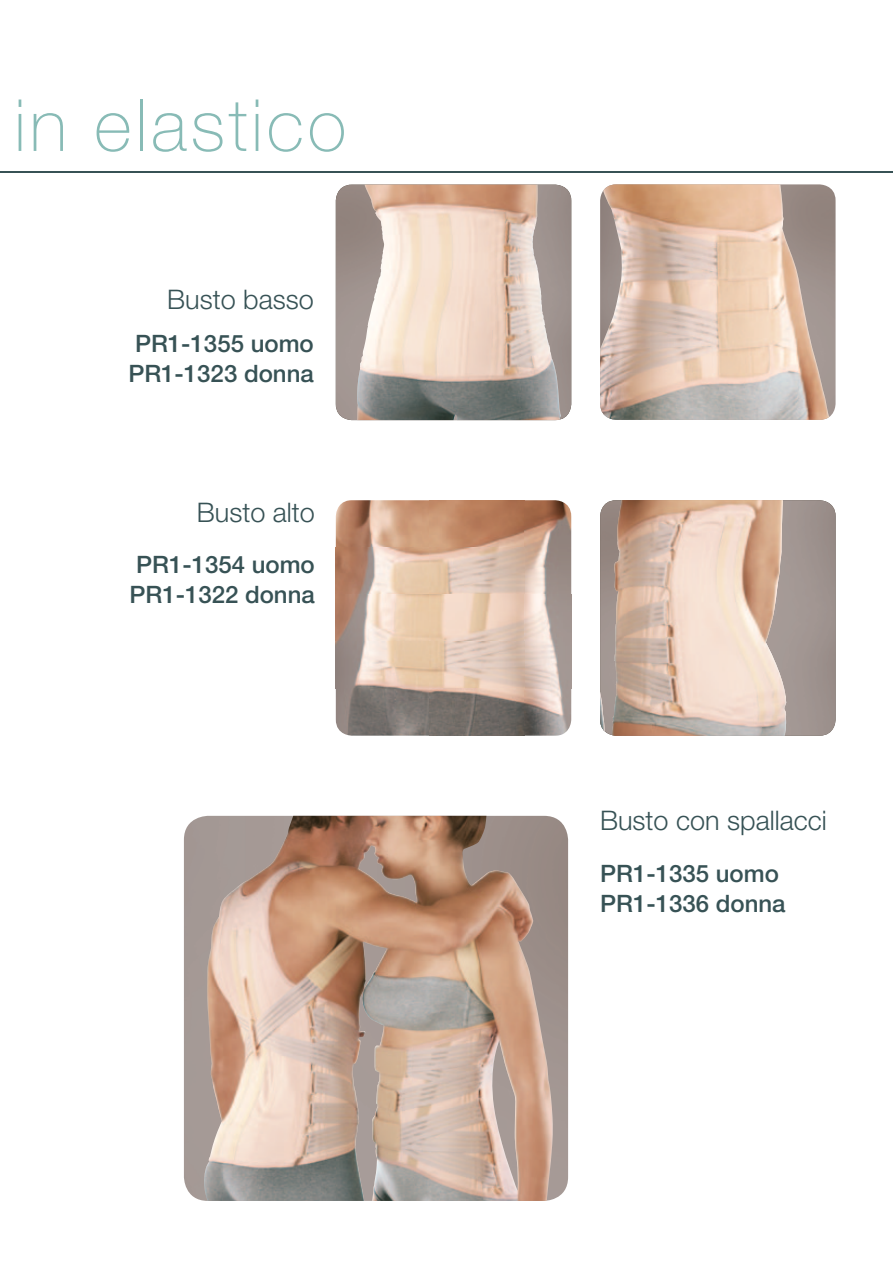
<style>
.page{position:relative;width:893px;height:1263px;background:#fff}
.page>*{position:absolute;margin:0;border:0;box-sizing:border-box;transform-origin:0 0}
.t1{font:100 72px "Helvetica Neue";letter-spacing:.05em;color:#88bbb6}
.t2{font:300 27px "Helvetica Neue";color:#375255}
.t3{font:500 24px/30px "Helvetica Neue";color:#375255}
</style>
<div class="page">
<img style="left:600px;top:500px;width:186px;height:236px">
<img style="left:184px;top:816px;width:384px;height:385px">
<img style="left:201px;top:816px;width:186px;height:385px">
<img style="left:336px;top:185px;width:235px;height:235px">
<img style="left:357px;top:185px;width:98px;height:235px">
<img style="left:829px;top:187px;width:7px;height:230px">
<img style="left:600px;top:184px;width:229px;height:236px">
<img style="left:336px;top:500px;width:235px;height:189px">
<img style="left:336px;top:688px;width:224px;height:48px">
<hr style="left:0;top:171px;width:893px;height:2px;background:#375255">
<h1 class="t1" style="left:14px;top:84px;width:334px">in elastico</h1>
<p class="t2" style="left:167px;top:283px;width:148px">Busto basso</p>
<p class="t3" style="left:128px;top:329px;width:187px">PR1-1355 uomo<br>PR1-1323 donna</p>
<p class="t2" style="left:197px;top:495px;width:120px">Busto alto</p>
<p class="t3" style="left:129px;top:549px;width:187px">PR1-1354 uomo<br>PR1-1322 donna</p>
<p class="t2" style="left:600px;top:804px;width:228px">Busto con spallacci</p>
<p class="t3" style="left:600px;top:858px;width:187px">PR1-1335 uomo<br>PR1-1336 donna</p>
</div>
